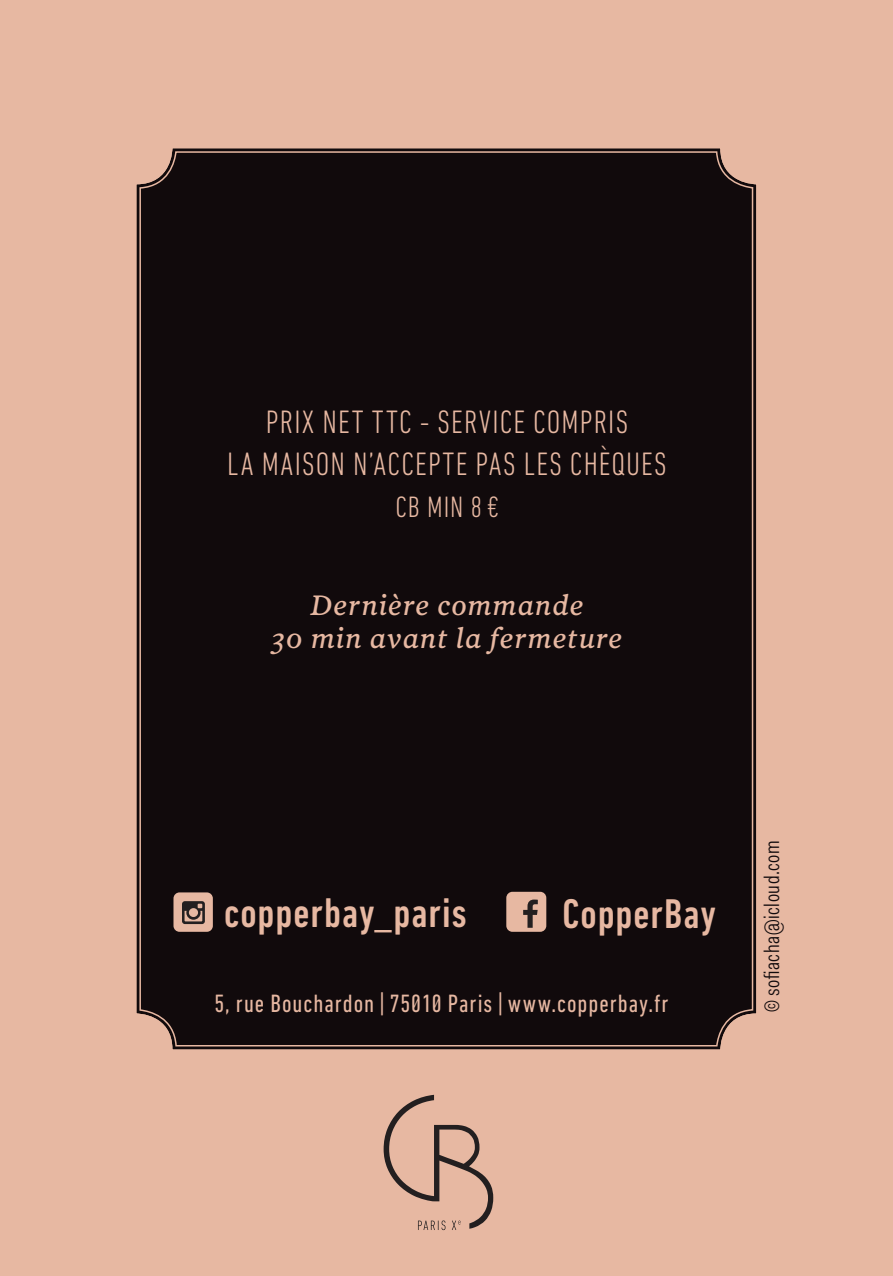
<style>
.page{position:relative;width:893px;height:1276px;background:#e7b8a2}
.page>*{position:absolute;margin:0;border:0;box-sizing:border-box;transform-origin:0 0}
.t1{font:500 condensed 42.3px "DIN Next LT Pro";letter-spacing:.02em;color:#e7b8a2}
.t2{font:300 condensed 33px/42px "DIN Next LT Pro";letter-spacing:.04em;color:#e7b8a2;text-align:center}
.t3{font:300 condensed 30px "DIN Next LT Pro";color:#e7b8a2}
.t4{font:italic 28.5px/33px "Poynter OS Text Three";letter-spacing:.045em;color:#e7b8a2;text-align:center}
.t5{font:condensed 25.5px "DIN Next LT Pro";letter-spacing:.04em;color:#e7b8a2}
.t6{font:21px "Fakt Con Pro Blond";letter-spacing:.025em;color:#110a0c}
.s1{font-size:28.2px}
</style>
<div class="page">
<svg style="left:384px;top:1094px;width:109px;height:136px"></svg>
<div style="left:136px;top:148px;width:621px;height:902px;background:#110a0c"></div>
<div style="left:506px;top:892px;width:40px;height:40px;background:#e7b8a2;border-radius:6px"></div>
<svg style="left:523px;top:899px;width:15px;height:28px"></svg>
<div style="left:173px;top:892px;width:40px;height:40px;background:#e7b8a2;border-radius:6px"></div>
<svg style="left:182px;top:901px;width:23px;height:23px"></svg>
<p class="t2" style="left:227px;top:400px;width:441px">PRIX NET TTC - SERVICE COMPRIS<br>LA MAISON N’ACCEPTE PAS LES CHÈQUES</p>
<p class="t3" style="left:395px;top:490px;width:105px">CB MIN 8€</p>
<p class="t4" style="left:272px;top:588px;width:352px">Dernière commande<br>30 min avant la fermeture</p>
<p class="t1" style="left:224px;top:889px;width:244px">copperbay_paris</p>
<p class="t1" style="left:563px;top:889px;width:155px">CopperBay</p>
<p class="t5" style="left:214px;top:988px;width:455px">5, rue Bouchardon <span class="s1">|</span>75010 Paris <span class="s1">|</span> www.copperbay.fr</p>
<p class="t6" style="left:758px;top:1012px;width:173px;rotate:-90deg">© sofiacha@icloud.com</p>
</div>
